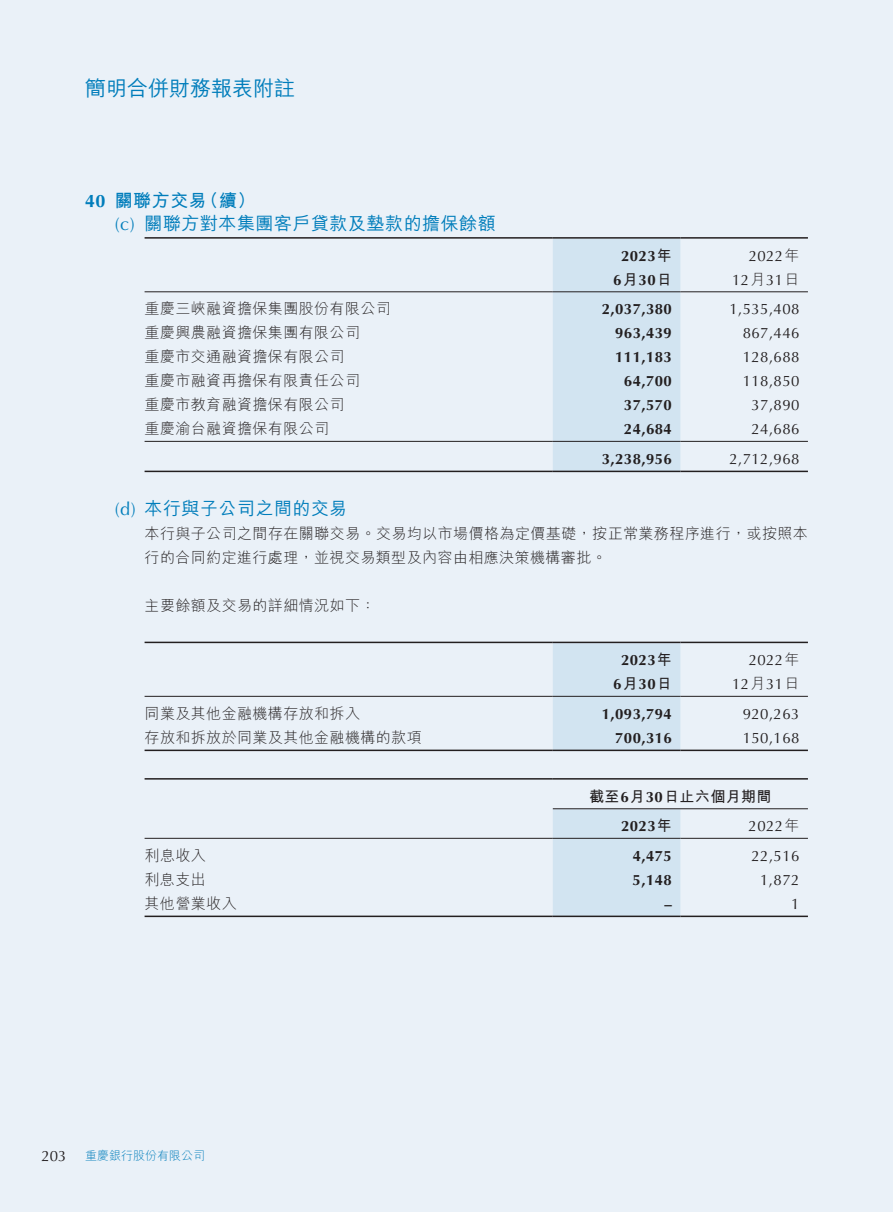
<style>
.page{position:relative;width:893px;height:1212px;background:#eaf1f8}
.page>*{position:absolute;margin:0;border:0;box-sizing:border-box;transform-origin:0 0}
.t1{font:500 21px "M Hei HK";color:#007dbb}
.t2{font:500 18px/22.5px "M Hei HK";letter-spacing:.03em;color:#007dbb}
.t3{font:300 15px/24px "M Hei HK";letter-spacing:.03em;color:#231f20}
.t4{font:15px/24px "Optima LT Std";letter-spacing:.03em;color:#231f20;text-align:right}
.t5{font:700 15px/24px "Optima LT Std";letter-spacing:.03em;color:#231f20;text-align:center}
.t6{font:700 15px "M Hei HK";letter-spacing:.03em;color:#231f20}
.t7{font:300 12px "M Hei HK";color:#007dbb}
.s1{font-family:"Optima LT Std";font-weight:700}
.s2{font-weight:700}
.s3{font-family:"Optima LT Std";font-weight:400}
.s4{font-family:"M Hei HK"}
.s5{font-family:"M Hei HK";font-weight:300}
.s6{font-family:"Optima LT Std"}
.s7{font-family:"Optima LT Std";font-weight:400;font-size:15px;color:#231f20}
</style>
<div class="page">
<div style="left:553px;top:239px;width:127px;height:232px;background:#d2e4f1"></div>
<hr style="left:145px;top:237px;width:408px;height:2px;background:#231f20">
<hr style="left:553px;top:237px;width:127px;height:2px;background:#231f20">
<hr style="left:680px;top:237px;width:128px;height:2px;background:#231f20">
<hr style="left:145px;top:291px;width:408px;height:1px;background:#231f20">
<hr style="left:553px;top:291px;width:127px;height:1px;background:#231f20">
<hr style="left:680px;top:291px;width:128px;height:1px;background:#231f20">
<hr style="left:145px;top:441px;width:408px;height:1px;background:#231f20">
<hr style="left:553px;top:441px;width:127px;height:1px;background:#231f20">
<hr style="left:680px;top:441px;width:128px;height:1px;background:#231f20">
<hr style="left:145px;top:471px;width:408px;height:1px;background:#231f20">
<hr style="left:553px;top:471px;width:127px;height:1px;background:#231f20">
<hr style="left:680px;top:471px;width:128px;height:1px;background:#231f20">
<div style="left:553px;top:643px;width:127px;height:106px;background:#d2e4f1"></div>
<hr style="left:145px;top:642px;width:408px;height:1px;background:#231f20">
<hr style="left:553px;top:642px;width:127px;height:1px;background:#231f20">
<hr style="left:680px;top:642px;width:128px;height:1px;background:#231f20">
<hr style="left:145px;top:696px;width:408px;height:1px;background:#231f20">
<hr style="left:553px;top:696px;width:127px;height:1px;background:#231f20">
<hr style="left:680px;top:696px;width:128px;height:1px;background:#231f20">
<hr style="left:145px;top:749px;width:408px;height:2px;background:#231f20">
<hr style="left:553px;top:749px;width:127px;height:2px;background:#231f20">
<hr style="left:680px;top:749px;width:128px;height:2px;background:#231f20">
<div style="left:553px;top:809px;width:127px;height:106px;background:#d2e4f1"></div>
<hr style="left:145px;top:778px;width:408px;height:1px;background:#231f20">
<hr style="left:553px;top:778px;width:255px;height:1px;background:#231f20">
<hr style="left:553px;top:808px;width:255px;height:1px;background:#231f20">
<hr style="left:145px;top:838px;width:408px;height:1px;background:#231f20">
<hr style="left:553px;top:838px;width:127px;height:1px;background:#231f20">
<hr style="left:680px;top:838px;width:128px;height:1px;background:#231f20">
<hr style="left:145px;top:915px;width:408px;height:2px;background:#231f20">
<hr style="left:553px;top:915px;width:127px;height:2px;background:#231f20">
<hr style="left:680px;top:915px;width:128px;height:2px;background:#231f20">
<h1 class="t1" style="left:85px;top:73px;width:211px">簡明合併財務報表附註</h1>
<p class="t2" style="left:115px;top:188px;width:382px;text-indent:-30px"><span class="s1">40</span> <span class="s2">關聯方交易（續）<br></span><span class="s3">(c)</span> 關聯方對本集團客戶貸款及墊款的擔保餘額</p>
<p class="t5" style="left:613px;top:244px;width:60px">2023<span class="s4">年<br></span>6<span class="s4">月</span>30<span class="s4">日</span></p>
<p class="t4" style="left:732px;top:244px;width:69px">2022<span class="s5">年<br></span>12<span class="s5">月</span>31<span class="s5">日</span></p>
<p class="t3" style="left:145px;top:297px;width:248px">重慶三峽融資擔保集團股份有限公司</p>
<p class="t5" style="left:602px;top:297px;width:72px">2,037,380</p>
<p class="t4" style="left:729px;top:297px;width:72px">1,535,408</p>
<p class="t3" style="left:145px;top:321px;width:217px">重慶興農融資擔保集團有限公司</p>
<p class="t5" style="left:615px;top:321px;width:58px">963,439</p>
<p class="t4" style="left:743px;top:321px;width:58px">867,446</p>
<p class="t3" style="left:145px;top:345px;width:202px">重慶市交通融資擔保有限公司</p>
<p class="t5" style="left:615px;top:345px;width:58px">111,183</p>
<p class="t4" style="left:743px;top:345px;width:58px">128,688</p>
<p class="t3" style="left:145px;top:369px;width:217px">重慶市融資再擔保有限責任公司</p>
<p class="t5" style="left:624px;top:369px;width:49px">64,700</p>
<p class="t4" style="left:743px;top:369px;width:58px">118,850</p>
<p class="t3" style="left:145px;top:393px;width:202px">重慶市教育融資擔保有限公司</p>
<p class="t5" style="left:624px;top:393px;width:49px">37,570</p>
<p class="t4" style="left:751px;top:393px;width:49px">37,890</p>
<p class="t3" style="left:145px;top:417px;width:186px">重慶渝台融資擔保有限公司</p>
<p class="t5" style="left:624px;top:417px;width:49px">24,684</p>
<p class="t4" style="left:751px;top:417px;width:49px">24,686</p>
<p class="t5" style="left:602px;top:447px;width:72px">3,238,956</p>
<p class="t4" style="left:729px;top:447px;width:72px">2,712,968</p>
<p class="t2" style="left:115px;top:495px;width:234px"><span class="s3">(d)</span> 本行與子公司之間的交易</p>
<p class="t3" style="left:145px;top:521px;width:665px">本行與子公司之間存在關聯交易。交易均以市場價格為定價基礎，按正常業務程序進行，或按照本行的合同約定進行處理，並視交易類型及內容由相應決策機構審批。</p>
<p class="t3" style="left:145px;top:593px;width:232px">主要餘額及交易的詳細情況如下：</p>
<p class="t5" style="left:613px;top:648px;width:60px">2023<span class="s4">年<br></span>6<span class="s4">月</span>30<span class="s4">日</span></p>
<p class="t4" style="left:732px;top:648px;width:69px">2022<span class="s5">年<br></span>12<span class="s5">月</span>31<span class="s5">日</span></p>
<p class="t3" style="left:145px;top:701px;width:217px">同業及其他金融機構存放和拆入</p>
<p class="t5" style="left:602px;top:702px;width:72px">1,093,794</p>
<p class="t4" style="left:743px;top:702px;width:58px">920,263</p>
<p class="t3" style="left:145px;top:725px;width:279px">存放和拆放於同業及其他金融機構的款項</p>
<p class="t5" style="left:615px;top:726px;width:58px">700,316</p>
<p class="t4" style="left:743px;top:726px;width:58px">150,168</p>
<p class="t6" style="left:589px;top:785px;width:184px">截至<span class="s6">6</span>月<span class="s6">30</span>日止六個月期間</p>
<p class="t5" style="left:621px;top:814px;width:52px">2023<span class="s4">年</span></p>
<p class="t4" style="left:749px;top:814px;width:52px">2022<span class="s5">年</span></p>
<p class="t3" style="left:145px;top:843px;width:63px">利息收入</p>
<p class="t5" style="left:633px;top:844px;width:41px">4,475</p>
<p class="t4" style="left:751px;top:844px;width:49px">22,516</p>
<p class="t3" style="left:145px;top:867px;width:63px">利息支出</p>
<p class="t5" style="left:633px;top:868px;width:41px">5,148</p>
<p class="t4" style="left:760px;top:868px;width:41px">1,872</p>
<p class="t3" style="left:145px;top:891px;width:94px">其他營業收入</p>
<p class="t5" style="left:664px;top:892px;width:9px">–</p>
<p class="t4" style="left:791px;top:892px;width:10px">1</p>
<p class="t7" style="left:41px;top:1150px;width:165px"><span class="s7">203</span> 重慶銀行股份有限公司</p>
</div>
